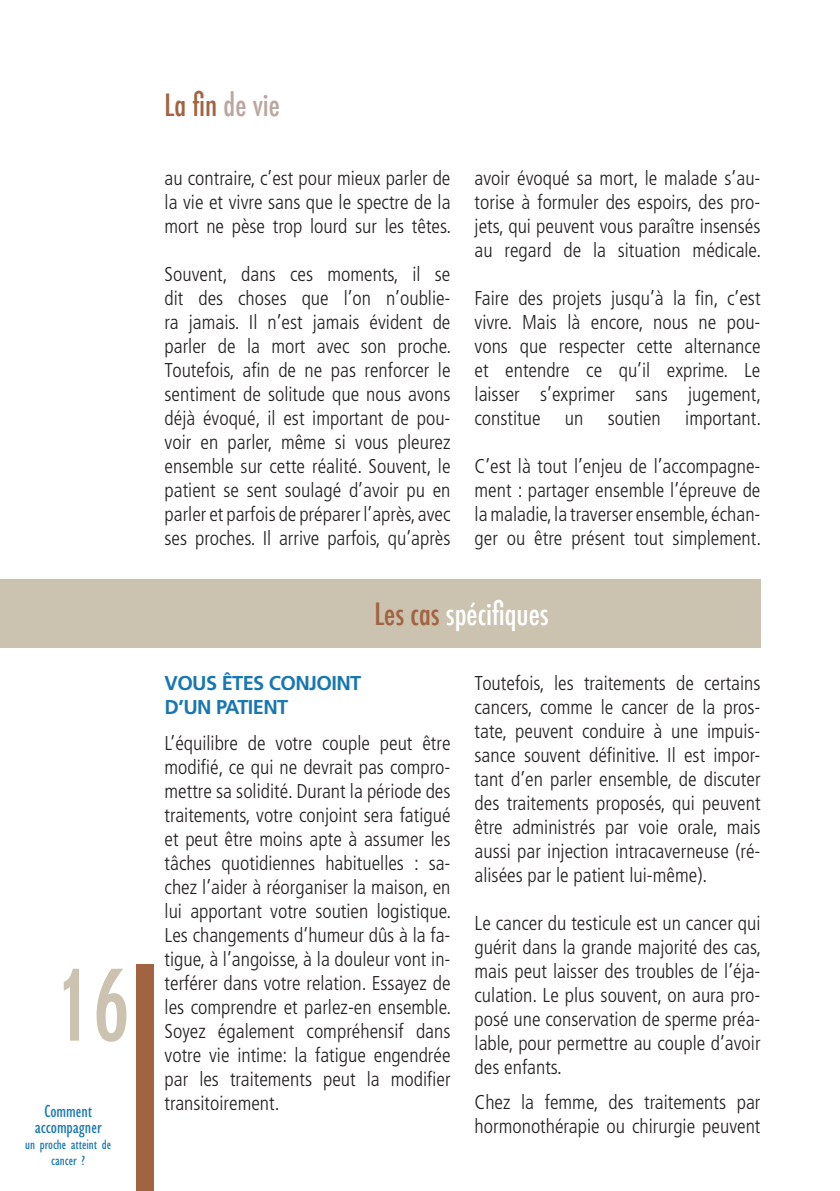
<style>
.page{position:relative;width:840px;height:1191px;background:#fff}
.page>*{position:absolute;margin:0;border:0;box-sizing:border-box;transform-origin:0 0}
.t1{font:300 condensed 100px "AT Erbar";color:#cbc2b0}
.t2{font:500 condensed 30px "Futura";color:#fff}
.t3{font:500 condensed 30px "Futura";color:#a26340}
.t4{font:300 condensed 20px/24px "Frutiger";color:#231f20;text-align:justify}
.t5{font:700 20px/24px "Frutiger";letter-spacing:-.03em;color:#1877b0}
.t6{font:condensed 18px/16px "Gill Sans";color:#1877b0;text-align:center}
.t7{font:condensed 14px/16px "Gill Sans";color:#1877b0;text-align:center}
.s1{color:#bba6a0}
.s2{color:#a26340}
</style>
<div class="page">
<div style="left:136px;top:964px;width:17px;height:227px;background:#a26340"></div>
<div style="left:0;top:579px;width:760px;height:68px;background:#cbc2b0"></div>
<h1 class="t1" style="left:55px;top:944px;width:76px">16</h1>
<p class="t6" style="left:35px;top:1103px;width:68px">Comment accompagner</p>
<p class="t7" style="left:25px;top:1136px;width:87px">un proche atteint de cancer ?</p>
<h2 class="t3" style="left:164px;top:85px;width:117px">La fin <span class="s1">de vie</span></h2>
<p class="t4" style="left:164px;top:166px;width:288px">au contraire, c’est pour mieux parler de la vie et vivre sans que le spectre de la mort ne pèse trop lourd sur les têtes.</p>
<p class="t4" style="left:164px;top:262px;width:288px">Souvent, dans ces moments, il se dit des choses que l’on n’oublie&shy;ra jamais. Il n’est jamais évident de parler de la mort avec son proche.<br>Toutefois, afin de ne pas renforcer le sentiment de solitude que nous avons déjà évoqué, il est important de pou&shy;voir en parler, même si vous pleurez ensemble sur cette réalité. Souvent, le patient se sent soulagé d’avoir pu en parler et parfois de préparer l’après, avec ses proches. Il arrive parfois, qu’après</p>
<p class="t4" style="left:474px;top:166px;width:288px">avoir évoqué sa mort, le malade s’au&shy;torise à formuler des espoirs, des pro&shy;jets, qui peuvent vous paraître insensés au regard de la situation médicale.</p>
<p class="t4" style="left:474px;top:286px;width:288px">Faire des projets jusqu’à la fin, c’est vivre. Mais là encore, nous ne pou&shy;vons que respecter cette alternance et entendre ce qu’il exprime. Le laisser s’exprimer sans jugement, constitue un soutien important.</p>
<p class="t4" style="left:474px;top:454px;width:288px">C’est là tout l’enjeu de l’accompagne&shy;ment : partager ensemble l’épreuve de la maladie, la traverser ensemble, échan&shy;ger ou être présent tout simplement.</p>
<h2 class="t2" style="left:374px;top:594px;width:176px"><span class="s2">Les cas</span> spécifiques</h2>
<p class="t5" style="left:164px;top:671px;width:198px">VOUS ÊTES CONJOINT<br>D’UN PATIENT</p>
<p class="t4" style="left:164px;top:731px;width:288px">L’équilibre de votre couple peut être modifié, ce qui ne devrait pas compro&shy;mettre sa solidité. Durant la période des traitements, votre conjoint sera fatigué et peut être moins apte à assumer les tâches quotidiennes habituelles : sa&shy;chez l’aider à réorganiser la maison, en lui apportant votre soutien logistique.<br>Les changements d’humeur dûs à la fa&shy;tigue, à l’angoisse, à la douleur vont in&shy;terférer dans votre relation. Essayez de les comprendre et parlez-en ensemble.<br>Soyez également compréhensif dans votre vie intime: la fatigue engendrée par les traitements peut la modifier transitoirement.</p>
<p class="t4" style="left:474px;top:671px;width:287px">Toutefois, les traitements de certains cancers, comme le cancer de la pros&shy;tate, peuvent conduire à une impuis&shy;sance souvent définitive. Il est impor&shy;tant d’en parler ensemble, de discuter des traitements proposés, qui peuvent être administrés par voie orale, mais aussi par injection intracaverneuse (ré&shy;alisées par le patient lui-même).</p>
<p class="t4" style="left:474px;top:911px;width:288px">Le cancer du testicule est un cancer qui guérit dans la grande majorité des cas, mais peut laisser des troubles de l’éja&shy;culation. Le plus souvent, on aura pro&shy;posé une conservation de sperme préa&shy;lable, pour permettre au couple d’avoir des enfants.</p>
<p class="t4" style="left:474px;top:1090px;width:287px">Chez la femme, des traitements par hormonothérapie ou chirurgie peuvent</p>
</div>
